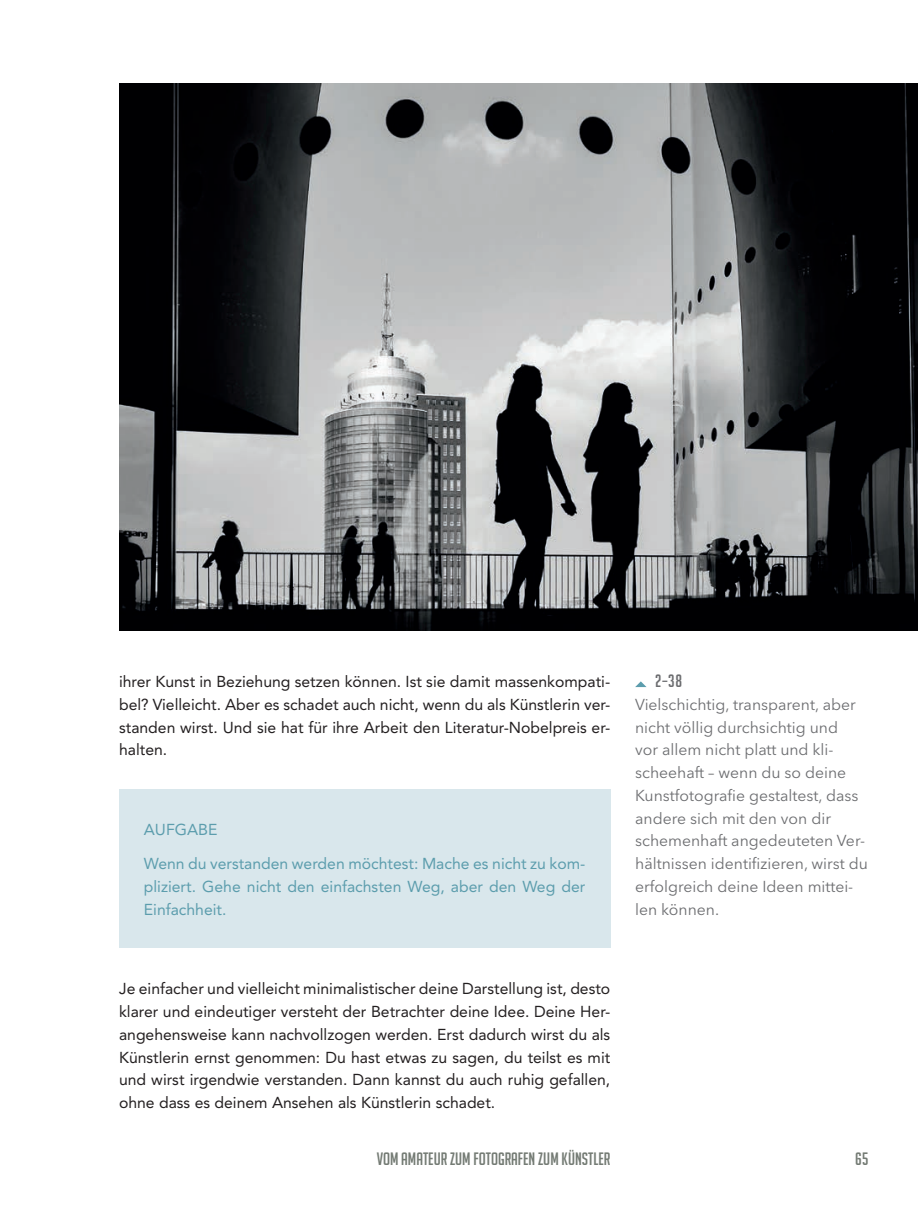
<style>
.page{position:relative;width:918px;height:1216px;background:#fff}
.page>*{position:absolute;margin:0;border:0;box-sizing:border-box;transform-origin:0 0}
.t1{font:17.5px "Big Noodle Titling";color:#747b74}
.BU_Marginal_grau{font:17.5px "Big Noodle Titling";color:#6c6d70}
.Standard_Abstand{font:15.75px/22.8px "Avenir LT Pro";color:#231f20;text-align:justify}
.BU_Marginal_grau-2{font:15.75px/22.8px "Avenir Next LT Pro";color:#6c6d70}
.Standard_Folge{font:15.75px/22.8px "Avenir LT Pro";color:#231f20;text-align:justify}
.Aufgabe_O{font:15.75px/22.8px "Avenir LT Pro";color:#5c9dad;text-align:justify}
.Aufgabe_H1{font:15.75px "Avenir LT Pro";color:#5c9dad}
</style>
<div class="page">
<div style="left:119px;top:789px;width:491px;height:79px;background:#d9e7ec"></div>
<div style="left:119px;top:832px;width:491px;height:116px;background:#d9e7ec"></div>
<svg style="left:635px;top:681px;width:11px;height:6px"></svg>
<img style="left:119px;top:84px;width:799px;height:546px">
<p class="Standard_Folge" style="left:119px;top:670px;width:493px">ihrer Kunst in Beziehung setzen können. Ist sie damit massenkompati&shy;bel? Vielleicht. Aber es schadet auch nicht, wenn du als Künstlerin ver&shy;standen wirst. Und sie hat für ihre Arbeit den Literatur-Nobelpreis er&shy;halten.</p>
<p class="Aufgabe_H1" style="left:144px;top:819px;width:75px">AUFGABE</p>
<p class="Aufgabe_O" style="left:144px;top:852px;width:443px">Wenn du verstanden werden möchtest: Mache es nicht zu kom&shy;pliziert. Gehe nicht den einfachsten Weg, aber den Weg der Einfachheit.</p>
<p class="BU_Marginal_grau" style="left:655px;top:671px;width:29px">2–38</p>
<p class="BU_Marginal_grau-2" style="left:635px;top:693px;width:234px">Vielschichtig, transparent, aber nicht völlig durchsichtig und<br>vor allem nicht platt und kli&shy;scheehaft – wenn du so deine<br>Kunstfotografie gestaltest, dass andere sich mit den von dir schemenhaft angedeuteten Ver&shy;hältnissen identifizieren, wirst du erfolgreich deine Ideen mittei&shy;len können.</p>
<p class="Standard_Abstand" style="left:119px;top:977px;width:493px">Je einfacher und vielleicht minimalistischer deine Darstellung ist, desto klarer und eindeutiger versteht der Betrachter deine Idee. Deine Her&shy;angehensweise kann nachvollzogen werden. Erst dadurch wirst du als Künstlerin ernst genommen: Du hast etwas zu sagen, du teilst es mit und wirst irgendwie verstanden. Dann kannst du auch ruhig gefallen, ohne dass es deinem Ansehen als Künstlerin schadet.</p>
<p class="t1" style="left:377px;top:1149px;width:235px">VOM AMATEUR ZUM FOTOGRAFEN ZUM KÜNSTLER</p>
<p class="t1" style="left:855px;top:1149px;width:15px">65</p>
</div>
